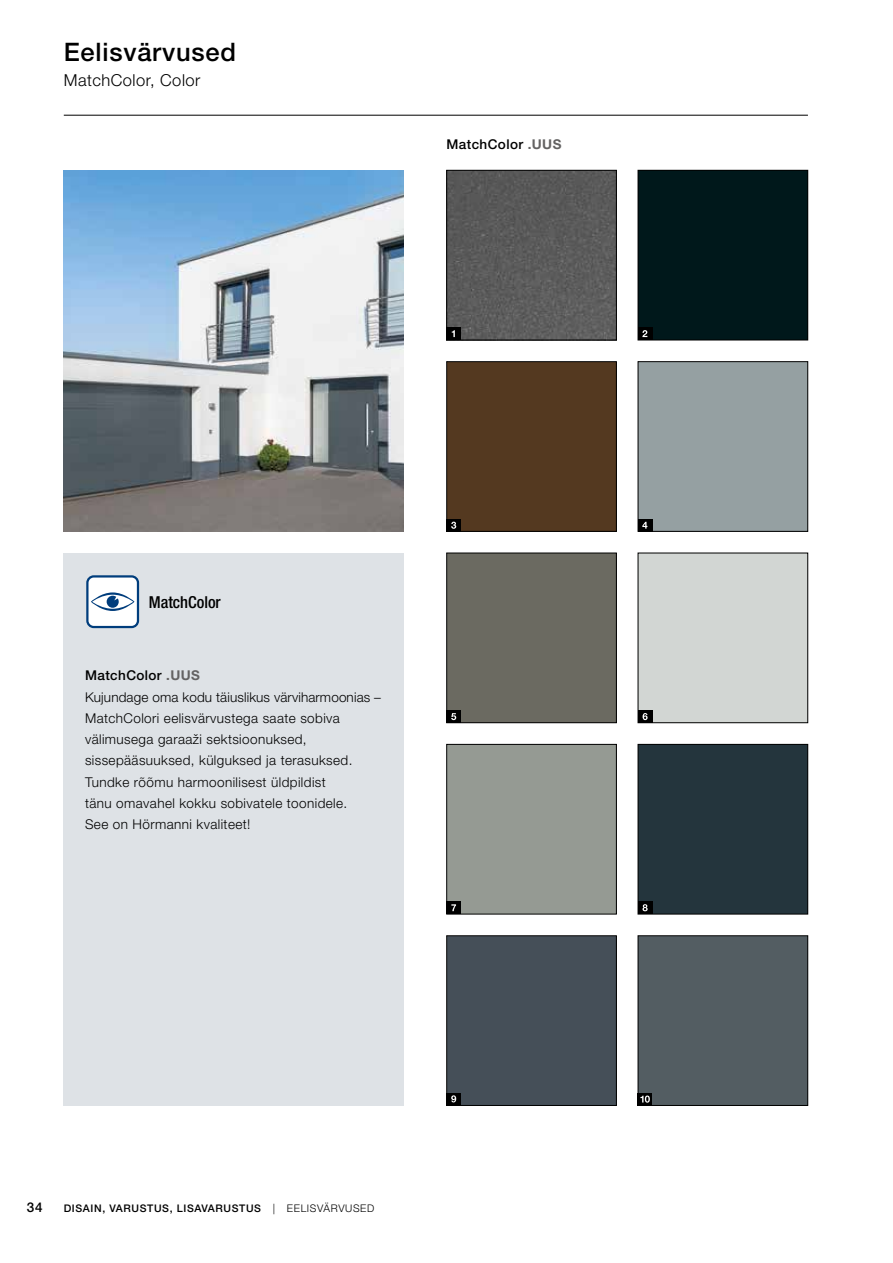
<style>
.page{position:relative;width:893px;height:1263px;background:#fff}
.page>*{position:absolute;margin:0;border:0;box-sizing:border-box;transform-origin:0 0}
.t1{font:500 25.5px "Hoermann Helvetica Neue";letter-spacing:.03em;color:#000}
.t2{font:300 16.5px "Hoermann Helvetica Neue";letter-spacing:.03em;color:#000}
.t3{font:500 condensed 16.5px "Hoermann Helvetica Neue";color:#000}
.t4{font:300 13.5px/21.3px "Hoermann Helvetica Neue";letter-spacing:.03em;color:#000}
.t5{font:500 13.5px "Hoermann Helvetica Neue";letter-spacing:.03em;color:#000}
.t6{font:500 10.5px "Hoermann Helvetica Neue";letter-spacing:.06em;color:#000}
.s1{font-weight:700;color:#646363}
.s2{font-weight:500}
.s3{font-weight:300}
</style>
<div class="page">
<div style="left:447px;top:936px;width:169px;height:169px;background:#454f58"></div>
<div style="left:446px;top:935px;width:171px;height:171px;border:1px solid #000"></div>
<div style="left:638px;top:744px;width:170px;height:170px;background:#24353d"></div>
<div style="left:638px;top:744px;width:170px;height:170px;border:1px solid #000"></div>
<div style="left:638px;top:362px;width:170px;height:169px;background:#95a0a2"></div>
<div style="left:638px;top:361px;width:170px;height:170px;border:1px solid #000"></div>
<div style="left:447px;top:553px;width:169px;height:170px;background:#6b6a61"></div>
<div style="left:446px;top:553px;width:171px;height:170px;border:1px solid #000"></div>
<img style="left:448px;top:172px;width:167px;height:166px">
<div style="left:446px;top:170px;width:171px;height:170px;border:1px solid #000"></div>
<div style="left:638px;top:553px;width:170px;height:170px;background:#d2d6d3"></div>
<div style="left:638px;top:553px;width:170px;height:170px;border:1px solid #000"></div>
<div style="left:447px;top:744px;width:169px;height:170px;background:#959a93"></div>
<div style="left:446px;top:744px;width:171px;height:170px;border:1px solid #000"></div>
<div style="left:638px;top:170px;width:170px;height:170px;background:#00181b"></div>
<div style="left:638px;top:170px;width:170px;height:170px;border:1px solid #000"></div>
<div style="left:447px;top:362px;width:169px;height:169px;background:#543920"></div>
<div style="left:446px;top:361px;width:171px;height:170px;border:1px solid #000"></div>
<div style="left:638px;top:936px;width:170px;height:169px;background:#535d62"></div>
<div style="left:638px;top:935px;width:170px;height:171px;border:1px solid #000"></div>
<div style="left:64px;top:553px;width:340px;height:553px;background:#dee2e6"></div>
<img style="left:64px;top:170px;width:340px;height:361px">
<div style="left:638px;top:519px;width:14px;height:13px;background:#000"></div>
<svg style="left:642px;top:522px;width:5px;height:7px"></svg>
<div style="left:446px;top:710px;width:15px;height:13px;background:#000"></div>
<svg style="left:451px;top:713px;width:5px;height:7px"></svg>
<div style="left:638px;top:710px;width:14px;height:13px;background:#000"></div>
<svg style="left:643px;top:713px;width:5px;height:7px"></svg>
<div style="left:446px;top:901px;width:15px;height:13px;background:#000"></div>
<svg style="left:451px;top:904px;width:5px;height:7px"></svg>
<div style="left:638px;top:901px;width:14px;height:13px;background:#000"></div>
<svg style="left:642px;top:904px;width:6px;height:7px"></svg>
<div style="left:446px;top:1093px;width:15px;height:12px;background:#000"></div>
<svg style="left:451px;top:1095px;width:5px;height:7px"></svg>
<div style="left:638px;top:1093px;width:14px;height:13px;background:#000"></div>
<svg style="left:640px;top:1095px;width:10px;height:8px"></svg>
<div style="left:446px;top:327px;width:15px;height:13px;background:#000"></div>
<svg style="left:452px;top:330px;width:3px;height:7px"></svg>
<div style="left:638px;top:327px;width:14px;height:13px;background:#000"></div>
<svg style="left:642px;top:330px;width:5px;height:7px"></svg>
<div style="left:446px;top:519px;width:15px;height:13px;background:#000"></div>
<svg style="left:451px;top:522px;width:5px;height:7px"></svg>
<div style="left:87px;top:576px;width:51px;height:51px;background:#fff;border-radius:6px"></div>
<div style="left:86px;top:575px;width:53px;height:53px;border:2px solid #003d7c;border-radius:6px"></div>
<svg style="left:91px;top:592px;width:44px;height:19px"></svg>
<hr style="left:64px;top:115px;width:744px;height:1px;background:#000">
<h1 class="t1" style="left:64px;top:34px;width:174px">Eelisvärvused</h1>
<p class="t2" style="left:64px;top:69px;width:138px">MatchColor, Color</p>
<p class="t5" style="left:446px;top:135px;width:116px">MatchColor <span class="s1">.UUS</span></p>
<p class="t3" style="left:149px;top:590px;width:74px">MatchColor</p>
<p class="t4" style="left:85px;top:664px;width:298px"><span class="s2">MatchColor</span> <span class="s1">.UUS<br></span>Kujundage oma kodu täiuslikus värviharmoonias – MatchColori eelisvärvustega saate sobiva välimusega garaaži sektsioonuksed, sissepääsuuksed, külguksed ja terasuksed.<br>Tundke rõõmu harmoonilisest üldpildist<br>tänu omavahel kokku sobivatele toonidele.<br>See on Hörmanni kvaliteet!</p>
<p class="t5" style="left:27px;top:1198px;width:17px">34</p>
<p class="t6" style="left:64px;top:1201px;width:312px">DISAIN, VARUSTUS, LISAVARUSTUS <span class="s3">| EELISVÄRVUSED</span></p>
</div>
